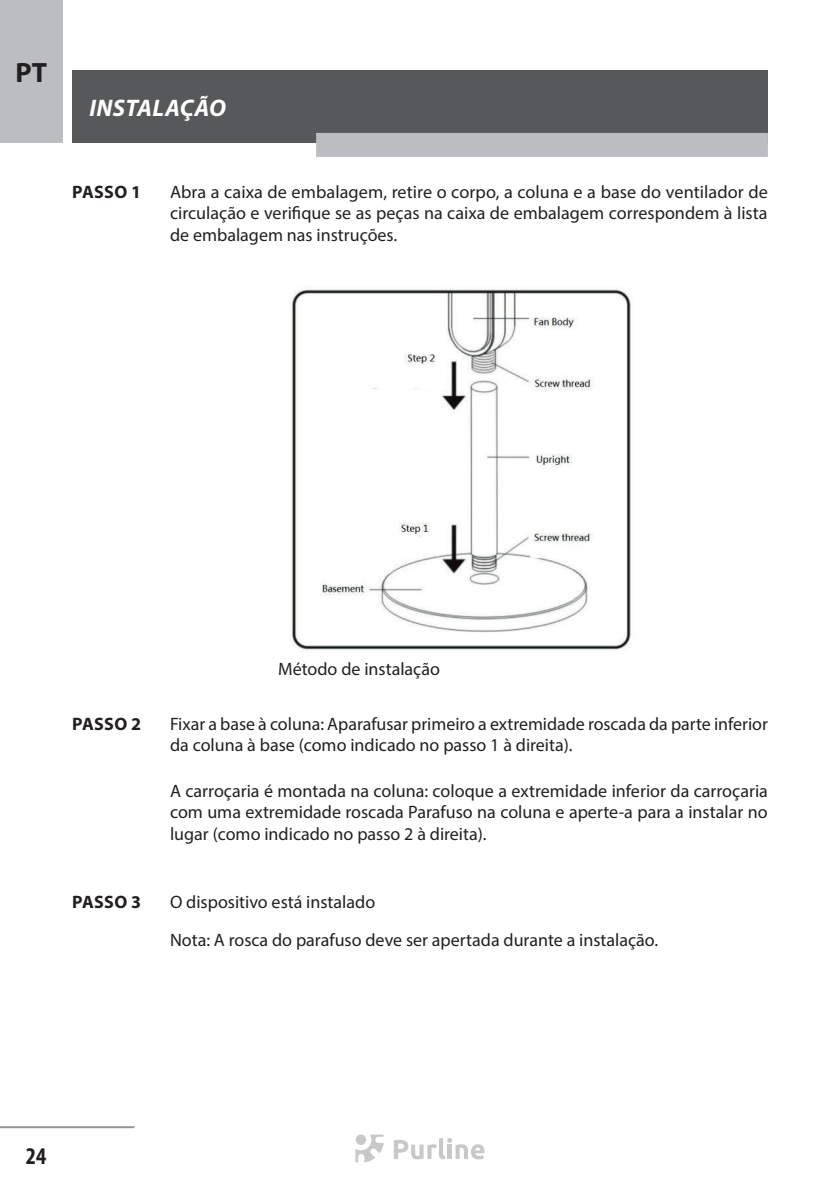
<style>
.page{position:relative;width:840px;height:1191px;background:#fff}
.page>*{position:absolute;margin:0;border:0;box-sizing:border-box;transform-origin:0 0}
.t1{font:700 28px "Myriad Pro";color:#231f20}
.t2{font:italic 700 24px "Myriad Pro";letter-spacing:.02em;color:#fff}
.t3{font:700 condensed 24px "Myriad Pro";color:#231f20}
.t4{font:18px/21.6px "Myriad Pro";color:#231f20;text-align:justify}
.t5{font:700 18px "Myriad Pro";letter-spacing:.02em;color:#231f20}
</style>
<div class="page">
<div style="left:0;top:0;width:62px;height:143px;background:#bcbdc0"></div>
<hr style="left:0;top:1126px;width:134px;height:2px;background:#939598">
<svg style="left:394px;top:1138px;width:90px;height:21px"></svg>
<svg style="left:355px;top:1134px;width:28px;height:28px"></svg>
<div style="left:355px;top:1134px;width:11px;height:11px;background:#c7c8ca;border-radius:50%"></div>
<div style="left:72px;top:71px;width:695px;height:72px;background:#57585a"></div>
<div style="left:316px;top:133px;width:451px;height:24px;background:#bcbdc0"></div>
<img style="left:289px;top:289px;width:342px;height:362px">
<h1 class="t1" style="left:15px;top:54px;width:33px">PT</h1>
<h2 class="t2" style="left:89px;top:92px;width:138px">INSTALAÇÃO</h2>
<p class="t5" style="left:72px;top:180px;width:70px">PASSO 1</p>
<p class="t4" style="left:170px;top:181px;width:599px">Abra a caixa de embalagem, retire o corpo, a coluna e a base do ventilador de circulação e verifique se as peças na caixa de embalagem correspondem à lista de embalagem nas instruções.</p>
<p class="t5" style="left:72px;top:711px;width:70px">PASSO 2</p>
<p class="t5" style="left:72px;top:890px;width:70px">PASSO 3</p>
<p class="t4" style="left:278px;top:658px;width:163px">Método de instalação</p>
<p class="t4" style="left:170px;top:712px;width:599px">Fixar a base à coluna: Aparafusar primeiro a extremidade roscada da parte inferior da coluna à base (como indicado no passo 1 à direita).</p>
<p class="t4" style="left:170px;top:779px;width:599px">A carroçaria é montada na coluna: coloque a extremidade inferior da carroçaria com uma extremidade roscada Parafuso na coluna e aperte-a para a instalar no lugar (como indicado no passo 2 à direita).</p>
<p class="t4" style="left:170px;top:882px;width:489px;line-height:37.8px">O dispositivo está instalado<br>Nota: A rosca do parafuso deve ser apertada durante a instalação.</p>
<h2 class="t3" style="left:26px;top:1141px;width:22px">24</h2>
</div>
